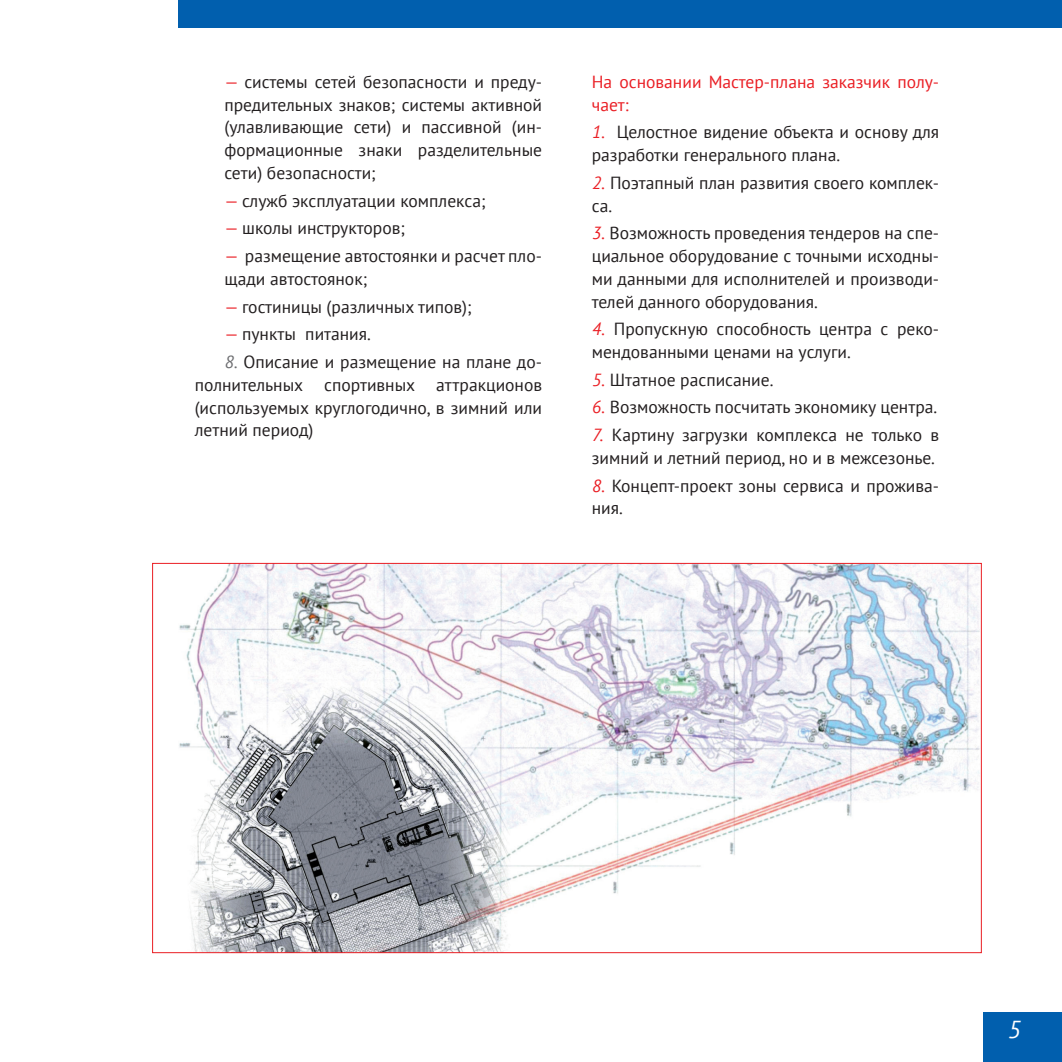
<style>
.page{position:relative;width:1062px;height:1062px;background:#fff}
.page>*{position:absolute;margin:0;border:0;box-sizing:border-box;transform-origin:0 0}
.t1{font:italic 24.5px "PT Sans";color:#fff}
.t2{font:17.5px/22.8px "PT Sans";color:#231f20}
.t3{font:17.5px/22.8px "PT Sans";color:#ea1e24}
.s1{color:#ea1e24}
.s2{font-style:italic;color:#6c6d70}
.s3{font-style:italic;color:#ea1e24}
</style>
<div class="page">
<img style="left:179px;top:565px;width:800px;height:386px">
<div style="left:984px;top:1012px;width:78px;height:50px;background:#015fae"></div>
<div style="left:179px;top:0;width:883px;height:27px;background:#015fae"></div>
<p class="t2" style="left:224px;top:70px;width:319px;text-align:justify"><span class="s1">—</span> системы сетей безопасности и преду&shy;предительных знаков; системы активной (улавливающие сети) и пассивной (ин&shy;формационные знаки разделительные сети) безопасности;</p>
<p class="t2" style="left:224px;top:189px;width:262px"><span class="s1">—</span> служб эксплуатации комплекса;</p>
<p class="t2" style="left:224px;top:216px;width:182px"><span class="s1">—</span> школы инструкторов;</p>
<p class="t2" style="left:224px;top:244px;width:319px"><span class="s1">—</span> размещение автостоянки и расчет пло&shy;щади автостоянок;</p>
<p class="t2" style="left:224px;top:295px;width:248px"><span class="s1">—</span> гостиницы (различных типов);</p>
<p class="t2" style="left:224px;top:322px;width:148px"><span class="s1">—</span> пункты питания.</p>
<p class="t2" style="left:195px;top:350px;width:349px;text-align:justify;text-indent:30px"><span class="s2">8.</span> Описание и размещение на плане до&shy;полнительных спортивных аттракционов (используемых круглогодично, в зимний или летний период)</p>
<p class="t3" style="left:592px;top:70px;width:349px">На основании Мастер-плана заказчик полу&shy;чает:</p>
<p class="t2" style="left:592px;top:120px;width:349px"><span class="s3">1.</span> Целостное видение объекта и основу для разработки генерального плана.</p>
<p class="t2" style="left:592px;top:171px;width:349px"><span class="s3">2.</span> Поэтапный план развития своего комплек&shy;са.</p>
<p class="t2" style="left:592px;top:221px;width:349px;text-align:justify"><span class="s3">3.</span> Возможность проведения тендеров на спе&shy;циальное оборудование с точными исходны&shy;ми данными для исполнителей и производи&shy;телей данного оборудования.</p>
<p class="t2" style="left:592px;top:317px;width:349px"><span class="s3">4.</span> Пропускную способность центра с реко&shy;мендованными ценами на услуги.</p>
<p class="t2" style="left:592px;top:368px;width:183px"><span class="s3">5.</span> Штатное расписание.</p>
<p class="t2" style="left:592px;top:395px;width:347px"><span class="s3">6.</span> Возможность посчитать экономику центра.</p>
<p class="t2" style="left:592px;top:423px;width:349px"><span class="s3">7.</span> Картину загрузки комплекса не только в зимний и летний период, но и в межсезонье.</p>
<p class="t2" style="left:592px;top:474px;width:349px"><span class="s3">8.</span> Концепт-проект зоны сервиса и прожива&shy;ния.</p>
<h1 class="t1" style="left:1007px;top:1013px;width:15px">5</h1>
</div>
